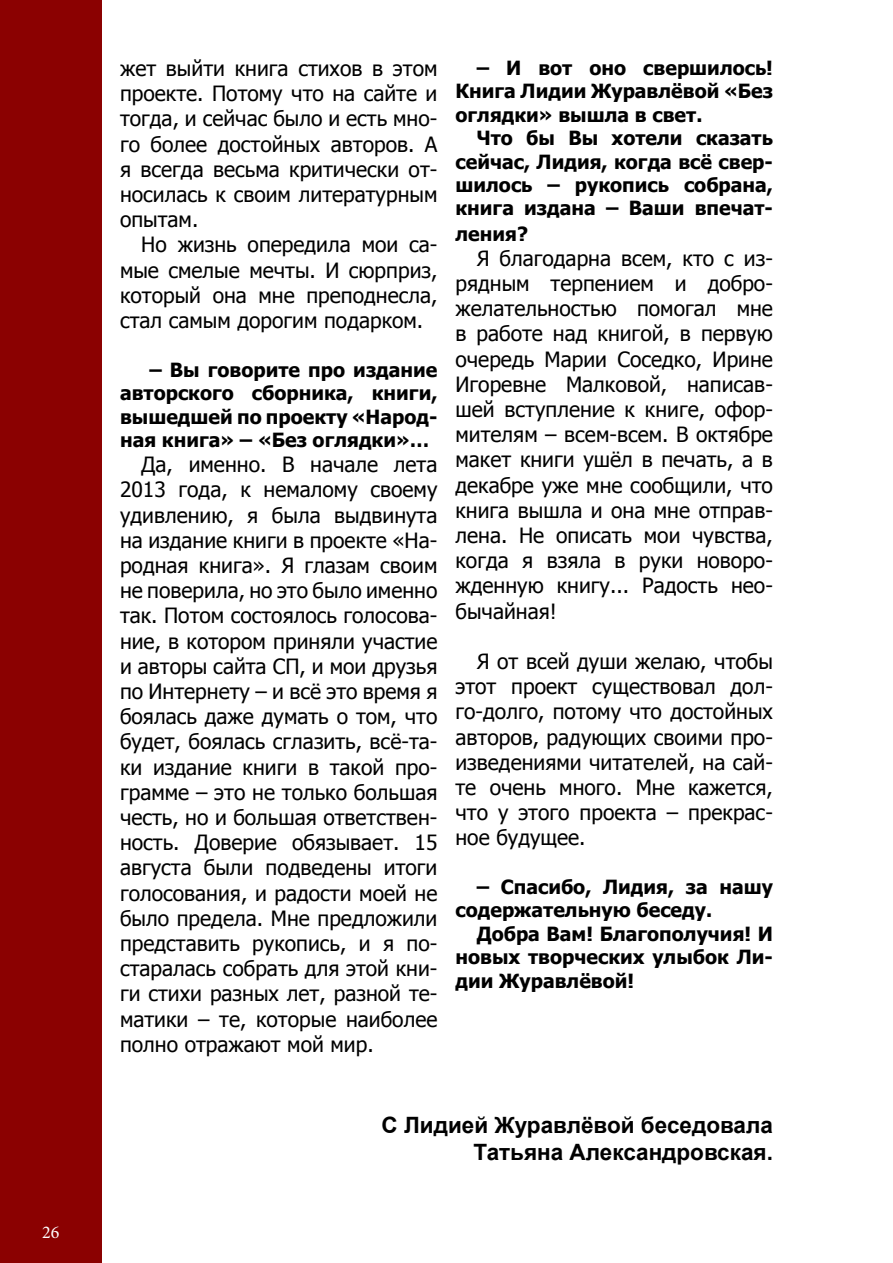
<style>
.page{position:relative;width:893px;height:1263px;background:#fff}
.page>*{position:absolute;margin:0;border:0;box-sizing:border-box;transform-origin:0 0}
.PPP{font:700 22.5px "Arial";color:#000}
.t1{font:21px/25.2px "Tahoma";color:#000;text-align:justify}
.t2{font:700 19.5px/23.4px "Tahoma";color:#000;text-align:justify}
.t3{font:18px "Minion Pro";color:#fff}
</style>
<div class="page">
<div style="left:0;top:0;width:101px;height:1263px;background:#8b0101"></div>
<p class="t3" style="left:42px;top:1220px;width:19px">26</p>
<p class="t1" style="left:120px;top:55px;width:319px">жет выйти книга стихов в этом проекте. Потому что на сайте и тогда, и сейчас было и есть мно&shy;го более достойных авторов. А я всегда весьма критически от&shy;носилась к своим литературным опытам.</p>
<p class="t1" style="left:120px;top:231px;width:319px;text-indent:21px">Но жизнь опередила мои са&shy;мые смелые мечты. И сюрприз, который она мне преподнесла, стал самым дорогим подарком.</p>
<p class="t2" style="left:120px;top:357px;width:319px;text-indent:29px">– Вы говорите про издание авторского сборника, книги, вышедшей по проекту «Народ&shy;ная книга» – «Без оглядки»…</p>
<p class="t1" style="left:120px;top:451px;width:319px;text-indent:21px">Да, именно. В начале лета 2013 года, к немалому своему удивлению, я была выдвинута на издание книги в проекте «На&shy;родная книга». Я глазам своим не поверила, но это было именно так. Потом состоялось голосова&shy;ние, в котором приняли участие и авторы сайта СП, и мои друзья по Интернету – и всё это время я боялась даже думать о том, что будет, боялась сглазить, всё-та&shy;ки издание книги в такой про&shy;грамме – это не только большая честь, но и большая ответствен&shy;ность. Доверие обязывает. 15 августа были подведены итоги голосования, и радости моей не было предела. Мне предложили представить рукопись, и я по&shy;старалась собрать для этой кни&shy;ги стихи разных лет, разной те&shy;матики – те, которые наиболее полно отражают мой мир.</p>
<p class="t2" style="left:455px;top:55px;width:319px;text-indent:21px">– И вот оно свершилось!<br>Книга Лидии Журавлёвой «Без оглядки» вышла в свет.</p>
<p class="t2" style="left:455px;top:125px;width:319px;text-indent:21px">Что бы Вы хотели сказать сейчас, Лидия, когда всё свер&shy;шилось – рукопись собрана, книга издана – Ваши впечат-</p>
<p class="t2" style="left:455px;top:221px;width:74px">ления?</p>
<p class="t1" style="left:455px;top:245px;width:319px;text-indent:21px">Я благодарна всем, кто с из&shy;рядным терпением и добро&shy;желательностью помогал мне в работе над книгой, в первую очередь Марии Соседко, Ирине Игоревне Малковой, написав&shy;шей вступление к книге, офор&shy;мителям – всем-всем. В октябре макет книги ушёл в печать, а в декабре уже мне сообщили, что книга вышла и она мне отправ&shy;лена. Не описать мои чувства, когда я взяла в руки новоро&shy;жденную книгу... Радость нео&shy;бычайная!</p>
<p class="t1" style="left:455px;top:648px;width:319px;text-indent:21px">Я от всей души желаю, чтобы этот проект существовал дол&shy;го-долго, потому что достойных авторов, радующих своими про&shy;изведениями читателей, на сай&shy;те очень много. Мне кажется, что у этого проекта – прекрас&shy;ное будущее.</p>
<p class="t2" style="left:455px;top:874px;width:319px;text-indent:21px">– Спасибо, Лидия, за нашу содержательную беседу.</p>
<p class="t2" style="left:455px;top:921px;width:319px;text-indent:21px">Добра Вам! Благополучия! И новых творческих улыбок Ли&shy;дии Журавлёвой!</p>
<p class="PPP" style="left:382px;top:1110px;width:393px">С Лидией Журавлёвой беседовала</p>
<p class="PPP" style="left:474px;top:1137px;width:301px">Татьяна Александровская.</p>
</div>
